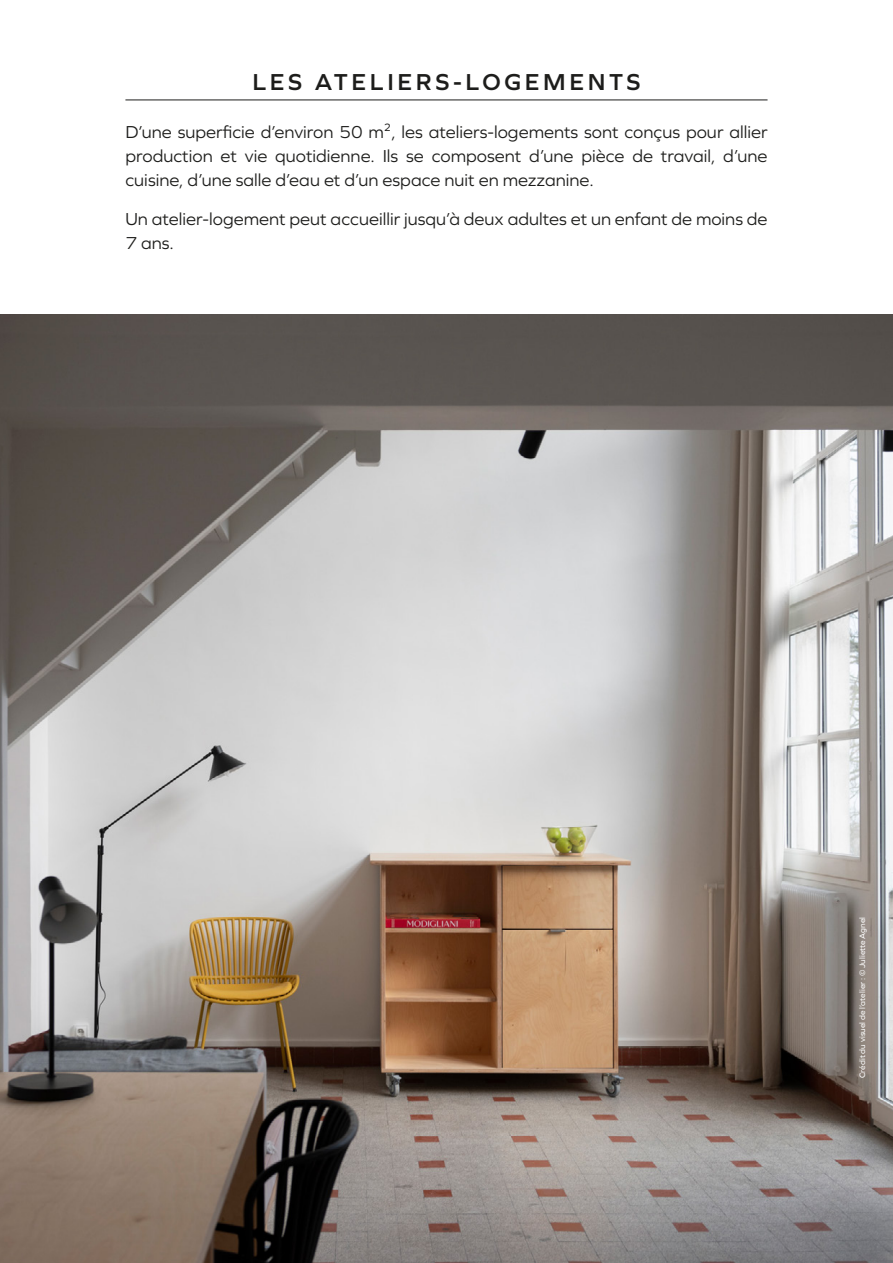
<style>
.page{position:relative;width:893px;height:1263px;background:#fff}
.page>*{position:absolute;margin:0;border:0;box-sizing:border-box;transform-origin:0 0}
.t1{font:600 24px "Graphie";letter-spacing:.15em;color:#1d1d1b}
.t2{font:18px/24px "Graphie";color:#1d1d1b;text-align:justify}
.t3{font:8.25px "Graphie";color:#fff}
</style>
<div class="page">
<hr style="left:125px;top:100px;width:642px;height:1px;background:#1d1d1b">
<img style="left:0;top:315px;width:893px;height:948px">
<h1 class="t1" style="left:252px;top:68px;width:390px">LES ATELIERS-LOGEMENTS</h1>
<p class="t2" style="left:125px;top:120px;width:644px">D’une superficie d’environ 50 m², les ateliers-logements sont conçus pour allier production et vie quotidienne. Ils se composent d’une pièce de travail, d’une cuisine, d’une salle d’eau et d’un espace nuit en mezzanine.</p>
<p class="t2" style="left:125px;top:207px;width:644px">Un atelier-logement peut accueillir jusqu’à deux adultes et un enfant de moins de<br>7 ans.</p>
<p class="t3" style="left:857px;top:1078px;width:162px;rotate:-90deg">Crédit du visuel de l’atelier : © Juliette Agnel</p>
</div>
